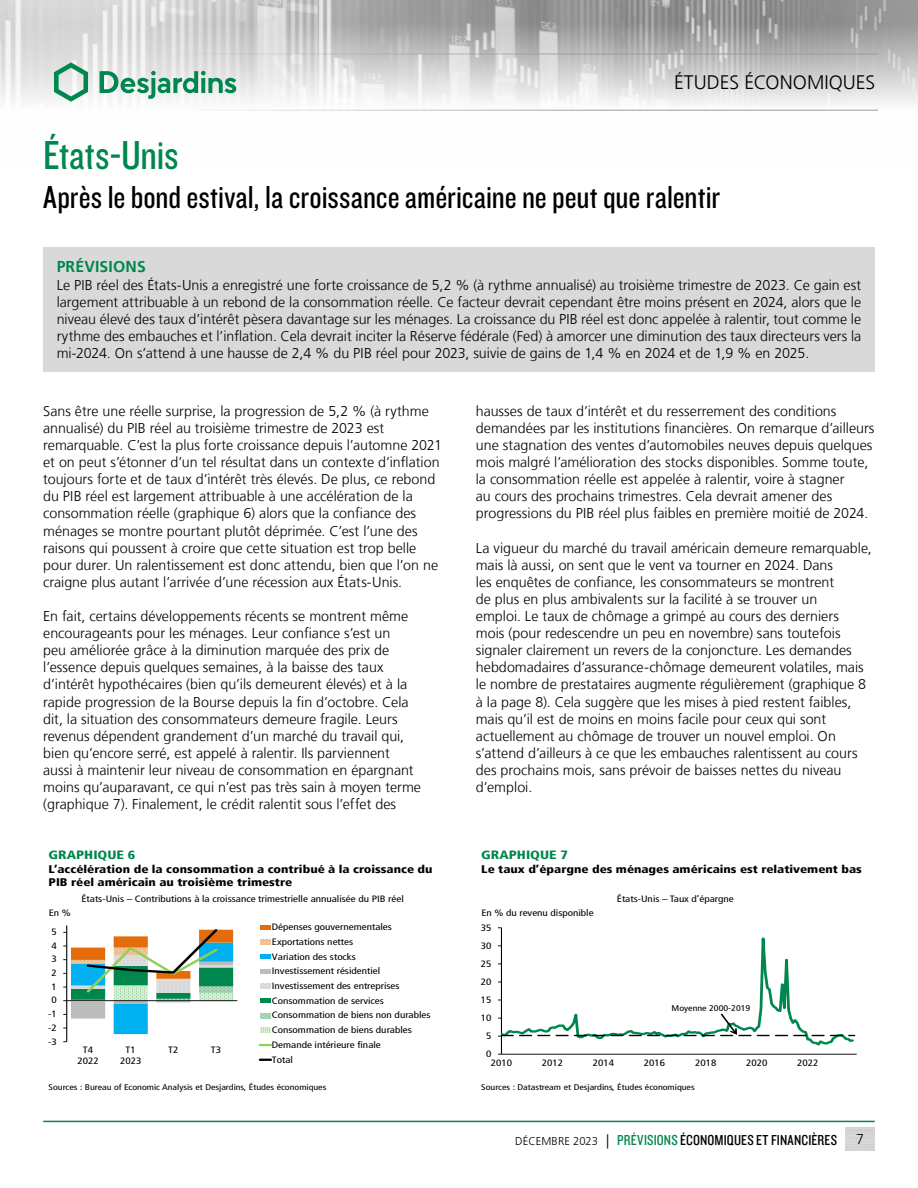
<style>
.page{position:relative;width:918px;height:1188px;background:#fff}
.page>*{position:absolute;margin:0;border:0;box-sizing:border-box;transform-origin:0 0}
.t1{font:42px "Knockout 29 Junior Ltweight";letter-spacing:-.005em;color:#00874e}
.t2{font:33px "Knockout 29 Junior Ltweight";color:#000}
.t3{font:300 19.5px "Frutiger LT";color:#000}
.t4{font:700 15.75px "Frutiger LT";letter-spacing:.01em;color:#00874e}
.t5{font:15px "Knockout 29 Junior Ltweight";letter-spacing:.01em;color:#000}
.t6{font:300 14.25px/17.1px "Frutiger LT";color:#000}
.t7{font:900 condensed 12px "Frutiger LT";color:#00874e;scale:1.2 1}
.t8{font:900 condensed 11.1px/13.2px "Frutiger LT";color:#000;scale:1.2 1}
.t9{font:condensed 9.3px "Frutiger LT";color:#000;scale:1.2 1}
.t10{font:condensed 9.15px/14.7px "Frutiger LT";color:#000;scale:1.2 1}
.t11{font:condensed 8.25px "Frutiger LT";color:#000;scale:1.2 1}
.s1{font-family:"Frutiger LT";font-weight:300;font-size:11.25px}
.s2{font-family:"Frutiger LT";font-weight:300;font-size:14.25px}
.s3{color:#00874e}
</style>
<div class="page">
<img style="left:0;top:0;width:918px;height:110px">
<hr style="left:0;top:54px;width:878px;height:1px;background:#9d9d9c">
<hr style="left:0;top:110px;width:878px;height:1px;background:#9d9d9c">
<svg style="left:54px;top:62px;width:34px;height:40px"></svg>
<svg style="left:100px;top:71px;width:136px;height:28px"></svg>
<hr style="left:43px;top:1121px;width:832px;height:1px;background:#00874e">
<div style="left:43px;top:247px;width:832px;height:124px;background:#d9d9d9"></div>
<hr style="left:66px;top:925px;width:1px;height:117px;background:#000">
<hr style="left:67px;top:1000px;width:170px;height:1px;background:#000">
<svg style="left:63px;top:927px;width:170px;height:107px"></svg>
<div style="left:260px;top:925px;width:11px;height:5px;background:#e46c0a"></div>
<svg style="left:260px;top:940px;width:11px;height:5px"></svg>
<div style="left:260px;top:954px;width:11px;height:5px;background:#00b0f0"></div>
<div style="left:260px;top:969px;width:11px;height:5px;background:#bdbcbc"></div>
<svg style="left:260px;top:984px;width:11px;height:5px"></svg>
<hr style="left:260px;top:999px;width:11px;height:4px;background:#00874e">
<svg style="left:260px;top:1013px;width:11px;height:5px"></svg>
<svg style="left:260px;top:1028px;width:11px;height:5px"></svg>
<svg style="left:260px;top:1044px;width:11px;height:2px"></svg>
<svg style="left:260px;top:1059px;width:11px;height:2px"></svg>
<hr style="left:501px;top:1054px;width:356px;height:1px;background:#000">
<svg style="left:498px;top:927px;width:358px;height:128px"></svg>
<h3 class="t3" style="left:674px;top:72px;width:203px">ÉTUDES ÉCONOMIQUES</h3>
<h1 class="t1" style="left:43px;top:128px;width:137px">États-Unis</h1>
<h2 class="t2" style="left:43px;top:176px;width:678px">Après le bond estival, la croissance américaine ne peut que ralentir</h2>
<p class="t4" style="left:57px;top:258px;width:91px">PRÉVISIONS</p>
<p class="t6" style="left:57px;top:276px;width:806px;text-align:justify">Le PIB réel des États‑Unis a enregistré une forte croissance de 5,2 % (à rythme annualisé) au troisième trimestre de 2023. Ce gain est largement attribuable à un rebond de la consommation réelle. Ce facteur devrait cependant être moins présent en 2024, alors que le niveau élevé des taux d’intérêt pèsera davantage sur les ménages. La croissance du PIB réel est donc appelée à ralentir, tout comme le rythme des embauches et l’inflation. Cela devrait inciter la Réserve fédérale (Fed) à amorcer une diminution des taux directeurs vers la mi‑2024. On s’attend à une hausse de 2,4 % du PIB réel pour 2023, suivie de gains de 1,4 % en 2024 et de 1,9 % en 2025.</p>
<p class="t6" style="left:43px;top:403px;width:400px">Sans être une réelle surprise, la progression de 5,2 % (à rythme annualisé) du PIB réel au troisième trimestre de 2023 est remarquable. C’est la plus forte croissance depuis l’automne 2021 et on peut s’étonner d’un tel résultat dans un contexte d’inflation toujours forte et de taux d’intérêt très élevés. De plus, ce rebond du PIB réel est largement attribuable à une accélération de la consommation réelle (graphique 6) alors que la confiance des ménages se montre pourtant plutôt déprimée. C’est l’une des raisons qui poussent à croire que cette situation est trop belle pour durer. Un ralentissement est donc attendu, bien que l’on ne craigne plus autant l’arrivée d’une récession aux États‑Unis.</p>
<p class="t6" style="left:43px;top:608px;width:379px">En fait, certains développements récents se montrent même encourageants pour les ménages. Leur confiance s’est un<br>peu améliorée grâce à la diminution marquée des prix de l’essence depuis quelques semaines, à la baisse des taux d’intérêt hypothécaires (bien qu’ils demeurent élevés) et à la rapide progression de la Bourse depuis la fin d’octobre. Cela dit, la situation des consommateurs demeure fragile. Leurs revenus dépendent grandement d’un marché du travail qui, bien qu’encore serré, est appelé à ralentir. Ils parviennent aussi à maintenir leur niveau de consommation en épargnant moins qu’auparavant, ce qui n’est pas très sain à moyen terme (graphique 7). Finalement, le crédit ralentit sous l’effet des</p>
<p class="t6" style="left:476px;top:403px;width:400px">hausses de taux d’intérêt et du resserrement des conditions demandées par les institutions financières. On remarque d’ailleurs une stagnation des ventes d’automobiles neuves depuis quelques mois malgré l’amélioration des stocks disponibles. Somme toute, la consommation réelle est appelée à ralentir, voire à stagner<br>au cours des prochains trimestres. Cela devrait amener des progressions du PIB réel plus faibles en première moitié de 2024.</p>
<p class="t6" style="left:476px;top:539px;width:398px">La vigueur du marché du travail américain demeure remarquable, mais là aussi, on sent que le vent va tourner en 2024. Dans<br>les enquêtes de confiance, les consommateurs se montrent<br>de plus en plus ambivalents sur la facilité à se trouver un<br>emploi. Le taux de chômage a grimpé au cours des derniers<br>mois (pour redescendre un peu en novembre) sans toutefois signaler clairement un revers de la conjoncture. Les demandes hebdomadaires d’assurance-chômage demeurent volatiles, mais le nombre de prestataires augmente régulièrement (graphique 8 à la page 8). Cela suggère que les mises à pied restent faibles, mais qu’il est de moins en moins facile pour ceux qui sont actuellement au chômage de trouver un nouvel emploi. On s’attend d’ailleurs à ce que les embauches ralentissent au cours des prochains mois, sans prévoir de baisses nettes du niveau d’emploi.</p>
<p class="t7" style="left:49px;top:848px;width:74px">GRAPHIQUE 6</p>
<p class="t8" style="left:49px;top:862px;width:322px">L’accélération de la consommation a contribué à la croissance du<br>PIB réel américain au troisième trimestre</p>
<p class="t7" style="left:481px;top:848px;width:74px">GRAPHIQUE 7</p>
<p class="t8" style="left:481px;top:862px;width:319px">Le taux d’épargne des ménages américains est relativement bas</p>
<p class="t10" style="left:82px;top:892px;width:270px">États-Unis – Contributions à la croissance trimestrielle annualisée du PIB réel</p>
<p class="t10" style="left:617px;top:892px;width:99px">États-Unis – Taux d’épargne</p>
<p class="t10" style="left:49px;top:906px;width:20px">En %</p>
<p class="t10" style="left:481px;top:906px;width:95px">En % du revenu disponible</p>
<p class="t10" style="left:51px;top:925px;width:6px">5</p>
<p class="t9" style="left:51px;top:940px;width:6px">4</p>
<p class="t10" style="left:51px;top:952px;width:6px">3</p>
<p class="t10" style="left:51px;top:966px;width:6px">2</p>
<p class="t10" style="left:51px;top:979px;width:6px">1</p>
<p class="t9" style="left:51px;top:995px;width:6px">0</p>
<p class="t10" style="left:48px;top:1007px;width:9px">-1</p>
<p class="t10" style="left:48px;top:1020px;width:9px">-2</p>
<p class="t10" style="left:48px;top:1034px;width:9px">-3</p>
<p class="t9" style="left:83px;top:1045px;width:10px">T4</p>
<p class="t10" style="left:77px;top:1054px;width:19px">2022</p>
<p class="t9" style="left:126px;top:1045px;width:10px">T1</p>
<p class="t10" style="left:120px;top:1054px;width:19px">2023</p>
<p class="t9" style="left:168px;top:1045px;width:10px">T2</p>
<p class="t9" style="left:211px;top:1045px;width:10px">T3</p>
<p class="t10" style="left:272px;top:920px;width:102px">Dépenses gouvernementales<br>Exportations nettes<br>Variation des stocks</p>
<p class="t9" style="left:272px;top:966px;width:92px">Investissement résidentiel</p>
<p class="t10" style="left:272px;top:979px;width:108px">Investissement des entreprises<br>Consommation de services</p>
<p class="t9" style="left:272px;top:1010px;width:134px">Consommation de biens non durables</p>
<p class="t10" style="left:272px;top:1023px;width:118px">Consommation de biens durables<br>Demande intérieure finale<br>Total</p>
<p class="t10" style="left:481px;top:920px;width:10px">35</p>
<p class="t10" style="left:481px;top:938px;width:10px">30</p>
<p class="t9" style="left:481px;top:958px;width:10px">25</p>
<p class="t10" style="left:481px;top:974px;width:10px">20</p>
<p class="t10" style="left:481px;top:992px;width:10px">15</p>
<p class="t9" style="left:481px;top:1012px;width:10px">10</p>
<p class="t10" style="left:486px;top:1028px;width:6px">5</p>
<p class="t10" style="left:486px;top:1047px;width:6px">0</p>
<p class="t11" style="left:672px;top:1003px;width:67px">Moyenne 2000-2019</p>
<p class="t10" style="left:491px;top:1055px;width:19px">2010</p>
<p class="t10" style="left:542px;top:1055px;width:19px">2012</p>
<p class="t10" style="left:593px;top:1055px;width:19px">2014</p>
<p class="t10" style="left:644px;top:1055px;width:19px">2016</p>
<p class="t10" style="left:695px;top:1055px;width:19px">2018</p>
<p class="t10" style="left:746px;top:1055px;width:19px">2020</p>
<p class="t10" style="left:797px;top:1055px;width:19px">2022</p>
<p class="t11" style="left:49px;top:1082px;width:233px">Sources : Bureau of Economic Analysis et Desjardins, Études économiques</p>
<p class="t11" style="left:481px;top:1082px;width:179px">Sources : Datastream et Desjardins, Études économiques</p>
<p class="t5" style="left:515px;top:1130px;width:324px"><span class="s1">DÉCEMBRE 2023</span> <span class="s2">|</span> <span class="s3">PRÉVISIONS</span> ÉCONOMIQUES ET FINANCIÈRES</p>
<p class="t6" style="left:856px;top:1131px;width:9px">7</p>
</div>
